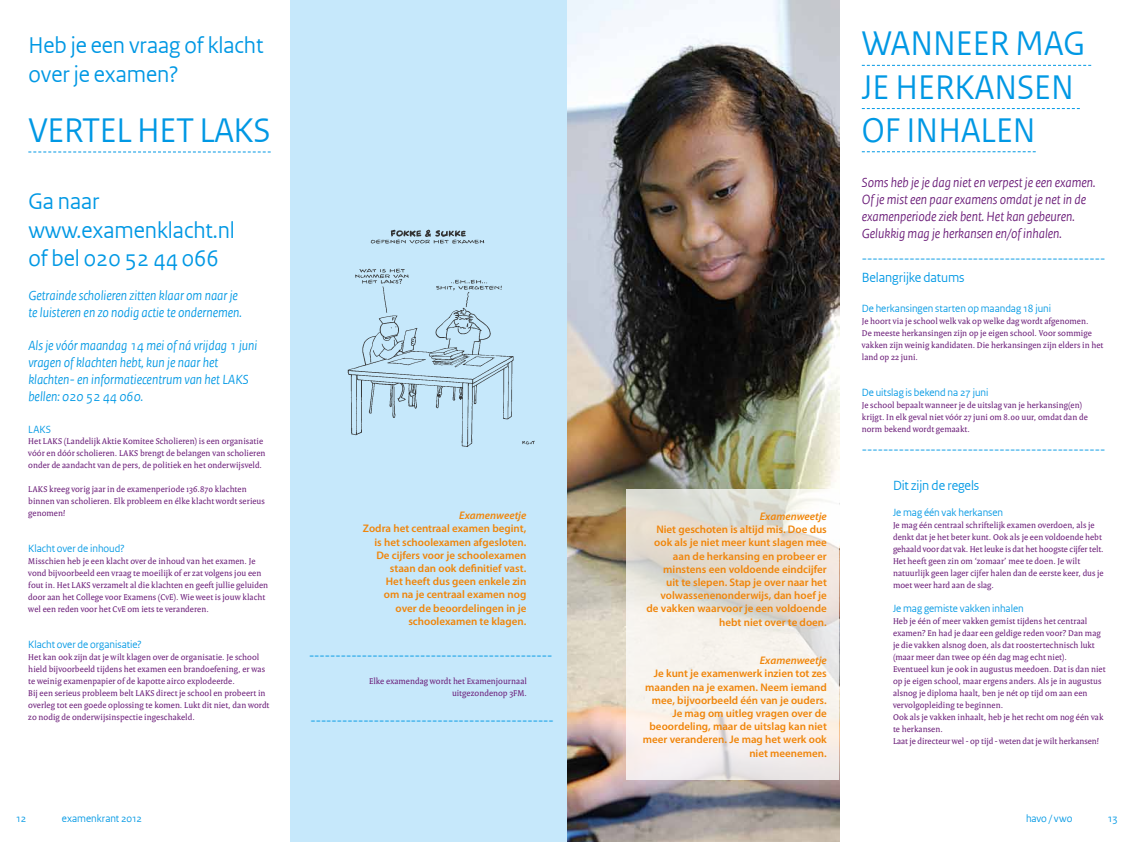
<style>
.page{position:relative;width:1134px;height:842px;background:#fff}
.page>*{position:absolute;margin:0;border:0;box-sizing:border-box;transform-origin:0 0}
.t1{font:36px/43.2px "Rijksoverheid Sans TT";color:#0098e4}
.t2{font:24px/28.8px "Rijksoverheid Sans TT";color:#0098e4}
.t3{font:14px "Rijksoverheid Sans TT";letter-spacing:-.005em;color:#0098e4}
.t4{font:italic 14px/16.8px "Rijksoverheid Sans TT";color:#0098e4}
.t5{font:italic 14px/16.8px "Rijksoverheid Sans TT";color:#691a77}
.t6{font:600 11px/13.2px "Myriad Pro";color:#f0850a;text-align:right}
.t7{font:11px "Rijksoverheid Sans TT";color:#0098e4}
.t8{font:italic 600 11px "Myriad Pro";letter-spacing:.005em;color:#f0850a}
.t9{font:9px/12px "Rijksoverheid Serif";letter-spacing:.005em;color:#691a77}
</style>
<div class="page">
<div style="left:290px;top:0;width:277px;height:842px;background:#c6e8fb"></div>
<img style="left:567px;top:0;width:272px;height:842px">
<svg style="left:626px;top:489px;width:213px;height:291px;background:#eee8e1"></svg>
<svg style="left:862px;top:65px;width:229px;height:1px"></svg>
<svg style="left:862px;top:108px;width:218px;height:1px"></svg>
<svg style="left:862px;top:151px;width:174px;height:1px"></svg>
<img style="left:347px;top:229px;width:188px;height:218px">
<svg style="left:28px;top:151px;width:243px;height:1px"></svg>
<h2 class="t2" style="left:28px;top:31px;width:237px">Heb je een vraag of klacht over je examen?</h2>
<h1 class="t1" style="left:28px;top:109px;width:244px">VERTEL HET LAKS</h1>
<h2 class="t2" style="left:28px;top:187px;width:208px">Ga naar www.examenklacht.nl of bel 020 52 44 066</h2>
<h3 class="t4" style="left:28px;top:287px;width:215px">Getrainde scholieren zitten klaar om naar je te luisteren en zo nodig actie te ondernemen.</h3>
<h3 class="t4" style="left:28px;top:338px;width:231px">Als je vóór maandag 14 mei of ná vrijdag 1 juni vragen of klachten hebt, kun je naar het klachten- en informatiecentrum van het LAKS bellen: 020 52 44 060.</h3>
<p class="t7" style="left:28px;top:423px;width:24px">LAKS</p>
<p class="t9" style="left:28px;top:435px;width:239px">Het LAKS (Landelijk Aktie Komitee Scholieren) is een organisatie vóór en dóór scholieren. LAKS brengt de belangen van scholieren onder de aandacht van de pers, de politiek en het onderwijsveld.</p>
<p class="t9" style="left:28px;top:483px;width:238px">LAKS kreeg vorig jaar in de examenperiode 136.870 klachten binnen van scholieren. Elk probleem en élke klacht wordt serieus genomen!</p>
<p class="t7" style="left:28px;top:542px;width:98px">Klacht over de inhoud?</p>
<p class="t9" style="left:28px;top:555px;width:241px">Misschien heb je een klacht over de inhoud van het examen. Je vond bijvoorbeeld een vraag te moeilijk of er zat volgens jou een fout in. Het LAKS verzamelt al die klachten en geeft jullie geluiden door aan het College voor Examens (CvE). Wie weet is jouw klacht wel een reden voor het CvE om iets te veranderen.</p>
<p class="t7" style="left:28px;top:638px;width:115px">Klacht over de organisatie?</p>
<p class="t9" style="left:28px;top:651px;width:243px">Het kan ook zijn dat je wilt klagen over de organisatie. Je school hield bijvoorbeeld tijdens het examen een brandoefening, er was te weinig examenpapier of de kapotte airco explodeerde.<br>Bij een serieus probleem belt LAKS direct je school en probeert in overleg tot een goede oplossing te komen. Lukt dit niet, dan wordt zo nodig de onderwijsinspectie ingeschakeld.</p>
<p class="t7" style="left:16px;top:812px;width:12px">12</p>
<p class="t7" style="left:62px;top:812px;width:82px">examenkrant 2012</p>
<p class="t8" style="left:459px;top:509px;width:69px">Examenweetje</p>
<p class="t6" style="left:363px;top:522px;width:165px">Zodra het centraal examen begint, is het schoolexamen afgesloten.<br>De cijfers voor je schoolexamen staan dan ook definitief vast.<br>Het heeft dus geen enkele zin<br>om na je centraal examen nog over de beoordelingen in je schoolexamen te klagen.</p>
<h3 class="t3" style="left:309px;top:648px;width:245px">----------------------------------------------</h3>
<p class="t9" style="left:369px;top:675px;width:159px;text-align:right">Elke examendag wordt het Examenjournaal uitgezondenop 3FM.</p>
<h3 class="t3" style="left:310px;top:713px;width:245px">----------------------------------------------</h3>
<p class="t8" style="left:760px;top:509px;width:69px">Examenweetje</p>
<p class="t6" style="left:646px;top:523px;width:182px">Niet geschoten is altijd mis. Doe dus ook als je niet meer kunt slagen mee aan de herkansing en probeer er minstens een voldoende eindcijfer<br>uit te slepen. Stap je over naar het volwassenenonderwijs, dan hoef je de vakken waarvoor je een voldoende hebt niet over te doen.</p>
<p class="t8" style="left:760px;top:654px;width:69px">Examenweetje</p>
<p class="t6" style="left:643px;top:667px;width:186px">Je kunt je examenwerk inzien tot zes maanden na je examen. Neem iemand mee, bijvoorbeeld één van je ouders.<br>Je mag om uitleg vragen over de beoordeling, maar de uitslag kan niet meer veranderen. Je mag het werk ook niet meenemen.</p>
<h1 class="t1" style="left:862px;top:22px;width:225px">WANNEER MAG<br>JE HERKANSEN<br>OF INHALEN</h1>
<h3 class="t5" style="left:862px;top:175px;width:235px">Soms heb je je dag niet en verpest je een examen.<br>Of je mist een paar examens omdat je net in de examenperiode ziek bent. Het kan gebeuren.<br>Gelukkig mag je herkansen en/of inhalen.</h3>
<h3 class="t3" style="left:862px;top:269px;width:104px">Belangrijke datums</h3>
<p class="t7" style="left:862px;top:302px;width:191px">De herkansingen starten op maandag 18 juni</p>
<p class="t9" style="left:862px;top:315px;width:243px">Je hoort via je school welk vak op welke dag wordt afgenomen.<br>De meeste herkansingen zijn op je eigen school. Voor sommige vakken zijn weinig kandidaten. Die herkansingen zijn elders in het land op 22 juni.</p>
<p class="t7" style="left:862px;top:386px;width:128px">De uitslag is bekend na 27 juni</p>
<p class="t9" style="left:862px;top:399px;width:227px">Je school bepaalt wanneer je de uitslag van je herkansing(en) krijgt. In elk geval niet vóór 27 juni om 8.00 uur, omdat dan de norm bekend wordt gemaakt.</p>
<h3 class="t3" style="left:862px;top:250px;width:245px">----------------------------------------------</h3>
<h3 class="t3" style="left:862px;top:441px;width:245px">----------------------------------------------</h3>
<h3 class="t3" style="left:893px;top:477px;width:88px">Dit zijn de regels</h3>
<p class="t7" style="left:893px;top:506px;width:112px">Je mag één vak herkansen</p>
<p class="t9" style="left:893px;top:519px;width:212px">Je mag één centraal schriftelijk examen overdoen, als je denkt dat je het beter kunt. Ook als je een voldoende hebt gehaald voor dat vak. Het leuke is dat het hoogste cijfer telt.<br>Het heeft geen zin om ‘zomaar’ mee te doen. Je wilt natuurlijk geen lager cijfer halen dan de eerste keer, dus je moet weer hard aan de slag.</p>
<p class="t7" style="left:893px;top:602px;width:132px">Je mag gemiste vakken inhalen</p>
<p class="t9" style="left:893px;top:615px;width:214px">Heb je één of meer vakken gemist tijdens het centraal examen? En had je daar een geldige reden voor? Dan mag je die vakken alsnog doen, als dat roostertechnisch lukt (maar meer dan twee op één dag mag echt niet).<br>Eventueel kun je ook in augustus meedoen. Dat is dan niet op je eigen school, maar ergens anders. Als je in augustus alsnog je diploma haalt, ben je nét op tijd om aan een vervolgopleiding te beginnen.<br>Ook als je vakken inhaalt, heb je het recht om nog één vak te herkansen.<br>Laat je directeur wel - op tijd - weten dat je wilt herkansen!</p>
<p class="t7" style="left:1026px;top:812px;width:48px">havo / vwo</p>
<p class="t7" style="left:1108px;top:812px;width:12px">13</p>
</div>
